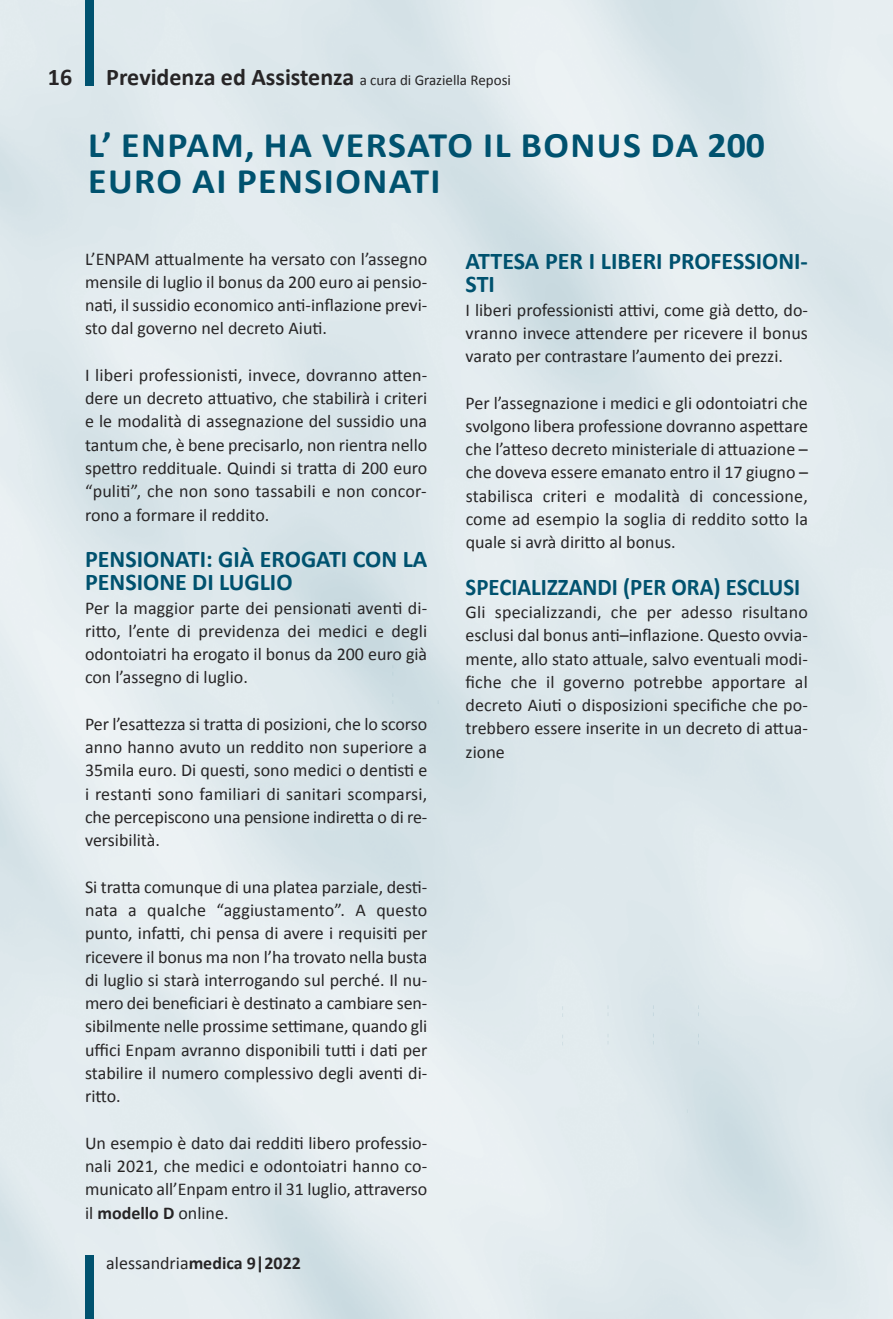
<style>
.page{position:relative;width:893px;height:1319px;background:#fff}
.page>*{position:absolute;margin:0;border:0;box-sizing:border-box;transform-origin:0 0}
.t1{font:700 36px/36px "Calibri";letter-spacing:.04em;color:#00526f;scale:1.05 1}
.t2{font:700 24px/23.2px "Calibri";color:#00526f}
.t3{font:700 24px "Calibri";color:#272526}
.t4{font:700 24px "Calibri";color:#00526f;scale:.95 1}
.t5{font:18px/23.2px "Calibri";color:#272526;text-align:justify}
.t6{font:700 18px "Calibri";color:#272526}
.s1{font-weight:400;font-size:15px}
.s2{font-weight:700}
.s3{font-weight:400}
</style>
<div class="page">
<img style="left:0;top:0;width:893px;height:1318px">
<div style="left:85px;top:0;width:8px;height:85px;background:#00526f"></div>
<div style="left:85px;top:1254px;width:9px;height:64px;background:#00526f"></div>
<h2 class="t3" style="left:48px;top:62px;width:26px">16</h2>
<h2 class="t3" style="left:106px;top:62px;width:406px">Previdenza ed Assistenza <span class="s1">a cura di Graziella Reposi</span></h2>
<h1 class="t1" style="left:88px;top:127px;width:646px">L’ ENPAM, HA VERSATO IL BONUS DA 200<br>EURO AI PENSIONATI</h1>
<p class="t5" style="left:85px;top:247px;width:344px">L’ENPAM attualmente ha versato con l’assegno mensile di luglio il bonus da 200 euro ai pensio‐ nati, il sussidio economico anti‐inflazione previ‐ sto dal governo nel decreto Aiuti.</p>
<p class="t5" style="left:85px;top:363px;width:344px">I liberi professionisti, invece, dovranno atten‐ dere un decreto attuativo, che stabilirà i criteri e le modalità di assegnazione del sussidio una tantum che, è bene precisarlo, non rientra nello spettro reddituale. Quindi si tratta di 200 euro “puliti”, che non sono tassabili e non concor‐ rono a formare il reddito.</p>
<h2 class="t2" style="left:85px;top:547px;width:344px">PENSIONATI: GIÀ EROGATI CON LA<br>PENSIONE DI LUGLIO</h2>
<p class="t5" style="left:85px;top:595px;width:344px">Per la maggior parte dei pensionati aventi di‐ ritto, l’ente di previdenza dei medici e degli odontoiatri ha erogato il bonus da 200 euro già con l’assegno di luglio.</p>
<p class="t5" style="left:85px;top:712px;width:344px">Per l’esattezza si tratta di posizioni, che lo scorso anno hanno avuto un reddito non superiore a 35mila euro. Di questi, sono medici o dentisti e i restanti sono familiari di sanitari scomparsi, che percepiscono una pensione indiretta o di re‐ versibilità.</p>
<p class="t5" style="left:85px;top:874px;width:344px">Si tratta comunque di una platea parziale, desti‐ nata a qualche “aggiustamento”. A questo punto, infatti, chi pensa di avere i requisiti per ricevere il bonus ma non l’ha trovato nella busta di luglio si starà interrogando sul perché. Il nu‐ mero dei beneficiari è destinato a cambiare sen‐ sibilmente nelle prossime settimane, quando gli uffici Enpam avranno disponibili tutti i dati per stabilire il numero complessivo degli aventi di‐ ritto.</p>
<p class="t5" style="left:85px;top:1130px;width:344px">Un esempio è dato dai redditi libero professio‐ nali 2021, che medici e odontoiatri hanno co‐ municato all’Enpam entro il 31 luglio, attraverso il <span class="s2">modello D</span> online.</p>
<p class="t6" style="left:106px;top:1251px;width:196px"><span class="s3">alessandria</span>medica 9|2022</p>
<h2 class="t2" style="left:466px;top:249px;width:344px">ATTESA PER I LIBERI PROFESSIONI‐<br>STI</h2>
<p class="t5" style="left:466px;top:298px;width:344px">I liberi professionisti attivi, come già detto, do‐ vranno invece attendere per ricevere il bonus varato per contrastare l’aumento dei prezzi.</p>
<p class="t5" style="left:466px;top:391px;width:344px">Per l’assegnazione i medici e gli odontoiatri che svolgono libera professione dovranno aspettare che l’atteso decreto ministeriale di attuazione – che doveva essere emanato entro il 17 giugno – stabilisca criteri e modalità di concessione, come ad esempio la soglia di reddito sotto la quale si avrà diritto al bonus.</p>
<h2 class="t4" style="left:466px;top:572px;width:354px">SPECIALIZZANDI (PER ORA) ESCLUSI</h2>
<p class="t5" style="left:466px;top:600px;width:344px">Gli specializzandi, che per adesso risultano esclusi dal bonus anti–inflazione. Questo ovvia‐ mente, allo stato attuale, salvo eventuali modi‐ fiche che il governo potrebbe apportare al decreto Aiuti o disposizioni specifiche che po‐ trebbero essere inserite in un decreto di attua‐ zione</p>
</div>
